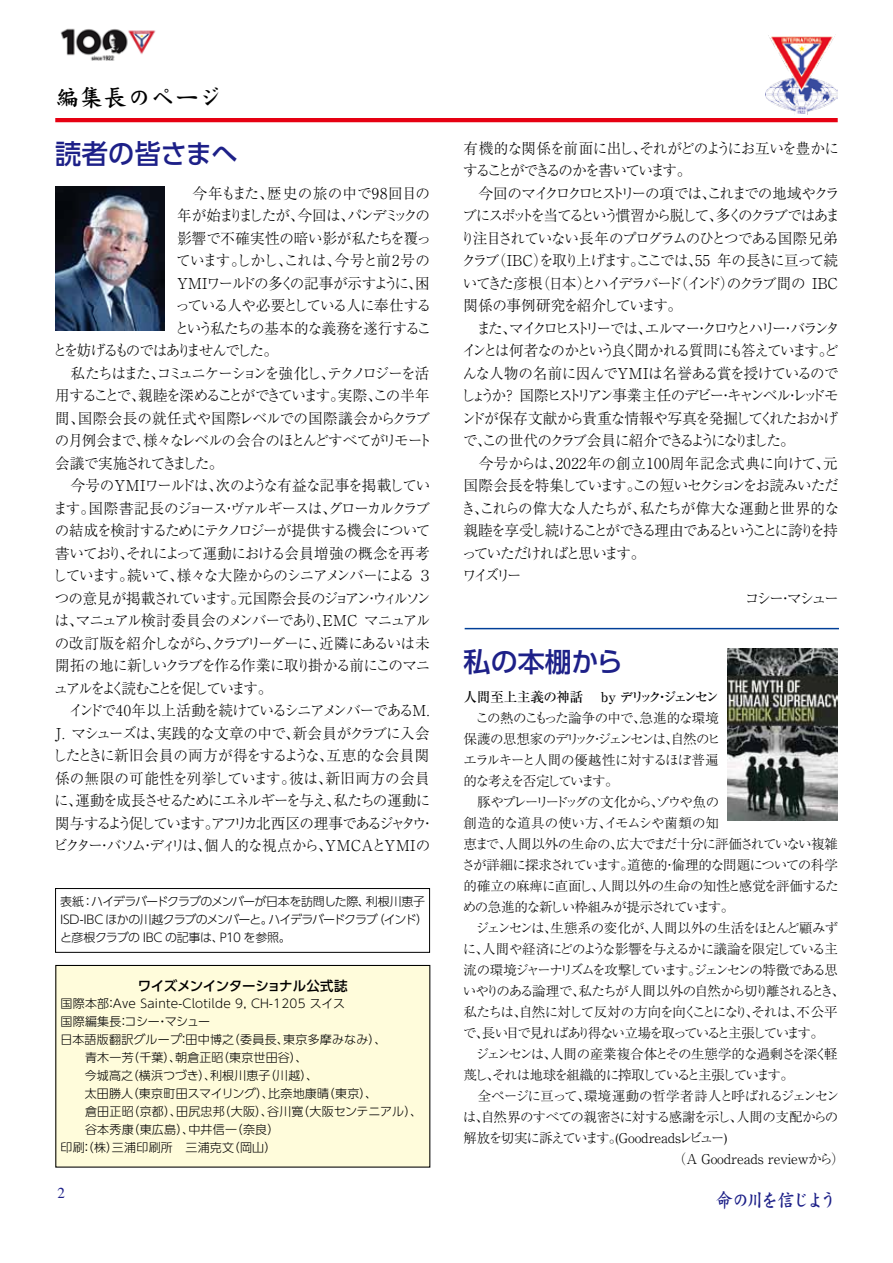
<style>
.page{position:relative;width:893px;height:1263px;background:#fff}
.page>*{position:absolute;margin:0;border:0;box-sizing:border-box;transform-origin:0 0}
.t1{font:500 27px "UD Shin Go Pro";color:#1d2088}
.t2{font:24px "DF Kai Sho Std W7";color:#000}
.t3{font:19.5px "DF Kai Sho Std W7";letter-spacing:-.16em;color:#1d2088;scale:.9 1}
.t4{font:300 15px "Ryumin Pro";letter-spacing:-.09em;color:#000}
.t5{font:300 15px "Ryumin Pro";letter-spacing:-.135em;color:#000}
.t6{font:300 15px "Ryumin Pro";letter-spacing:-.07em;color:#000}
.t7{font:300 15px "Ryumin Pro";letter-spacing:-.145em;color:#000}
.t8{font:300 15px "Ryumin Pro";letter-spacing:-.045em;color:#000}
.t9{font:300 15px "Ryumin Pro";letter-spacing:-.065em;color:#000}
.t10{font:300 15px "Ryumin Pro";letter-spacing:-.04em;color:#000}
.t11{font:300 15px "Ryumin Pro";letter-spacing:-.11em;color:#000}
.t12{font:300 15px "Ryumin Pro";letter-spacing:.01em;color:#000}
.t13{font:300 15px "Ryumin Pro";letter-spacing:-.19em;color:#000}
.t14{font:300 15px "Ryumin Pro";letter-spacing:-.125em;color:#000}
.t15{font:300 15px "Ryumin Pro";letter-spacing:-.16em;color:#000}
.t16{font:300 15px "Ryumin Pro";letter-spacing:-.15em;color:#000}
.t17{font:300 15px "Ryumin Pro";letter-spacing:-.14em;color:#000}
.t18{font:300 15px "Ryumin Pro";letter-spacing:.04em;color:#000}
.t19{font:300 15px "Ryumin Pro";letter-spacing:-.155em;color:#000}
.t20{font:300 15px "Ryumin Pro";letter-spacing:-.05em;color:#000}
.t21{font:300 15px "Ryumin Pro";letter-spacing:-.025em;color:#000}
.t22{font:300 15px "Ryumin Pro";letter-spacing:-.035em;color:#000}
.t23{font:300 15px "Ryumin Pro";color:#000}
.t24{font:300 15px "Ryumin Pro";letter-spacing:-.015em;color:#000}
.t25{font:300 15px "Ryumin Pro";letter-spacing:-.175em;color:#000}
.t26{font:300 15px "Ryumin Pro";letter-spacing:-.06em;color:#000}
.t27{font:300 15px "Ryumin Pro";letter-spacing:-.12em;color:#000}
.t28{font:15px "Times";color:#1d2088}
.t29{font:300 13.5px "Ryumin Pro";letter-spacing:-.08em;color:#000}
.t30{font:300 13.5px "Ryumin Pro";letter-spacing:-.13em;color:#000}
.t31{font:300 13.5px "Ryumin Pro";letter-spacing:-.055em;color:#000}
.t32{font:300 13.5px "Ryumin Pro";letter-spacing:-.12em;color:#000}
.t33{font:300 13.5px "Ryumin Pro";letter-spacing:-.14em;color:#000}
.t34{font:300 13.5px "Ryumin Pro";letter-spacing:-.105em;color:#000}
.t35{font:300 13.5px "Ryumin Pro";letter-spacing:-.03em;color:#000}
.t36{font:300 13.5px "Ryumin Pro";letter-spacing:-.045em;color:#000}
.t37{font:300 13.5px "Ryumin Pro";letter-spacing:-.035em;color:#000}
.t38{font:500 13.5px "Ryumin Pro";letter-spacing:-.04em;color:#000}
.t39{font:300 13.5px "Ryumin Pro";letter-spacing:-.125em;color:#000}
.t40{font:300 13.5px "Ryumin Pro";letter-spacing:-.04em;color:#000}
.t41{font:300 13.5px "Ryumin Pro";color:#000}
.t42{font:300 13.5px "Ryumin Pro";letter-spacing:-.01em;color:#000}
.t43{font:500 13.5px "UD Shin Go Pro";letter-spacing:-.03em;color:#000}
.t44{font:300 12px/18px "UD Shin Go Pro";letter-spacing:.01em;color:#000}
.t45{font:300 12px/18px "UD Shin Go Pro";letter-spacing:-.065em;color:#000}
</style>
<div class="page">
<hr style="left:55px;top:118px;width:783px;height:4px;background:#e60012">
<img style="left:765px;top:34px;width:73px;height:80px">
<img style="left:60px;top:28px;width:96px;height:33px">
<img style="left:55px;top:186px;width:110px;height:144px">
<div style="left:55px;top:888px;width:375px;height:64px;border:1px solid #000"></div>
<img style="left:727px;top:648px;width:111px;height:172px">
<div style="left:56px;top:965px;width:374px;height:202px;background:#fffcdb"></div>
<div style="left:55px;top:965px;width:375px;height:202px;border:1px solid #000"></div>
<hr style="left:465px;top:628px;width:374px;height:1px;background:#003f98">
<h2 class="t2" style="left:55px;top:84px;width:170px">編集長のページ</h2>
<h1 class="t1" style="left:55px;top:132px;width:184px">読者の皆さまへ</h1>
<p class="t12" style="left:177px;top:181px;width:254px">　今年もまた、歴史の旅の中で98回目の</p>
<p class="t7" style="left:177px;top:204px;width:255px">年が始まりましたが、今回は、パンデミックの</p>
<p class="t24" style="left:177px;top:226px;width:256px">影響で不確実性の暗い影が私たちを覆っ</p>
<p class="t10" style="left:176px;top:249px;width:255px">ています。しかし、これは、今号と前2号の</p>
<p class="t4" style="left:177px;top:271px;width:254px">YMIワールドの多くの記事が示すように、困</p>
<p class="t4" style="left:176px;top:294px;width:257px">っている人や必要としている人に奉仕する</p>
<p class="t6" style="left:175px;top:316px;width:258px">という私たちの基本的な義務を遂行するこ</p>
<p class="t11" style="left:53px;top:339px;width:226px">とを妨げるものではありませんでした。</p>
<p class="t5" style="left:55px;top:361px;width:376px">　私たちはまた、コミュニケーションを強化し、テクノロジーを活</p>
<p class="t5" style="left:55px;top:384px;width:376px">用することで、親睦を深めることができています。実際、この半年</p>
<p class="t23" style="left:55px;top:406px;width:376px">間、国際会長の就任式や国際レベルでの国際議会からクラブ</p>
<p class="t9" style="left:55px;top:429px;width:379px">の月例会まで、様々なレベルの会合のほとんどすべてがリモート</p>
<p class="t27" style="left:55px;top:451px;width:169px">会議で実施されてきました。</p>
<p class="t9" style="left:55px;top:474px;width:377px">　今号のYMIワールドは、次のような有益な記事を掲載してい</p>
<p class="t11" style="left:53px;top:496px;width:378px">ます。国際書記長のジョース・ヴァルギースは、グローカルクラブ</p>
<p class="t4" style="left:55px;top:519px;width:377px">の結成を検討するためにテクノロジーが提供する機会について</p>
<p class="t6" style="left:55px;top:541px;width:376px">書いており、それによって運動における会員増強の概念を再考</p>
<p class="t4" style="left:53px;top:564px;width:381px">しています。続いて、様々な大陸からのシニアメンバーによる ３</p>
<p class="t4" style="left:55px;top:586px;width:378px">つの意見が掲載されています。元国際会長のジョアン・ウィルソン</p>
<p class="t6" style="left:55px;top:609px;width:377px">は、マニュアル検討委員会のメンバーであり、EMC マニュアル</p>
<p class="t4" style="left:55px;top:631px;width:376px">の改訂版を紹介しながら、クラブリーダーに、近隣にあるいは未</p>
<p class="t4" style="left:55px;top:654px;width:377px">開拓の地に新しいクラブを作る作業に取り掛かる前にこのマニ</p>
<p class="t25" style="left:54px;top:676px;width:220px">ュアルをよく読むことを促しています。</p>
<p class="t4" style="left:55px;top:699px;width:376px">　インドで40年以上活動を続けているシニアメンバーであるM.</p>
<p class="t20" style="left:55px;top:721px;width:376px">J. マシューズは、実践的な文章の中で、新会員がクラブに入会</p>
<p class="t21" style="left:53px;top:744px;width:378px">したときに新旧会員の両方が得をするような、互恵的な会員関</p>
<p class="t12" style="left:55px;top:766px;width:376px">係の無限の可能性を列挙しています。彼は、新旧両方の会員</p>
<p class="t4" style="left:54px;top:789px;width:378px">に、運動を成長させるためにエネルギーを与え、私たちの運動に</p>
<p class="t15" style="left:55px;top:811px;width:381px">関与するよう促しています。アフリカ北西区の理事であるジャタウ・</p>
<p class="t8" style="left:53px;top:834px;width:379px">ビクター・バソム・ディリは、個人的な視点から、YMCAとYMIの</p>
<p class="t45" style="left:60px;top:892px;width:370px">表紙：ハイデラバードクラブのメンバーが日本を訪問した際、利根川恵子<br>ISD-IBC ほかの川越クラブのメンバーと。ハイデラバードクラブ（インド）と彦根クラブの IBC の記事は、P10 を参照。</p>
<p class="t43" style="left:138px;top:975px;width:211px">ワイズメンインターショナル公式誌</p>
<p class="t44" style="left:60px;top:994px;width:363px">国際本部：Ave Sainte-Clotilde 9, CH-1205 スイス<br>国際編集長：コシー・マシュー<br>日本語版翻訳グループ：田中博之（委員長、東京多摩みなみ）、<br>　　青木一芳（千葉）、朝倉正昭（東京世田谷）、<br>　　今城高之（横浜つづき）、利根川恵子（川越）、<br>　　太田勝人（東京町田スマイリング）、比奈地康晴（東京）、<br>　　倉田正昭（京都）、田尻忠邦（大阪）、谷川寛（大阪センテニアル）、　　谷本秀康（東広島）、中井信一（奈良）<br>印刷：（株）三浦印刷所　三浦克文（岡山）</p>
<p class="t8" style="left:464px;top:136px;width:377px">有機的な関係を前面に出し、それがどのようにお互いを豊かに</p>
<p class="t5" style="left:463px;top:159px;width:230px">することができるのかを書いています。</p>
<p class="t5" style="left:464px;top:181px;width:377px">　今回のマイクロクロヒストリーの項では、これまでの地域やクラ</p>
<p class="t16" style="left:462px;top:204px;width:379px">ブにスポットを当てるという慣習から脱して、多くのクラブではあま</p>
<p class="t4" style="left:461px;top:226px;width:379px">り注目されていない長年のプログラムのひとつである国際兄弟</p>
<p class="t4" style="left:462px;top:249px;width:378px">クラブ（IBC）を取り上げます。ここでは、55 年の長きに亘って続</p>
<p class="t14" style="left:463px;top:271px;width:376px">いてきた彦根（日本）とハイデラバード（インド）のクラブ間の IBC</p>
<p class="t26" style="left:464px;top:294px;width:220px">関係の事例研究を紹介しています。</p>
<p class="t13" style="left:464px;top:316px;width:378px">　また、マイクロヒストリーでは、エルマー・クロウとハリー・バランタ</p>
<p class="t17" style="left:462px;top:339px;width:378px">インとは何者なのかという良く聞かれる質問にも答えています。ど</p>
<p class="t10" style="left:463px;top:361px;width:377px">んな人物の名前に因んでYMIは名誉ある賞を授けているので</p>
<p class="t7" style="left:461px;top:384px;width:379px">しょうか？ 国際ヒストリアン事業主任のデビー・キャンベル・レッドモ</p>
<p class="t6" style="left:462px;top:406px;width:378px">ンドが保存文献から貴重な情報や写真を発掘してくれたおかげ</p>
<p class="t7" style="left:463px;top:429px;width:333px">で、この世代のクラブ会員に紹介できるようになりました。</p>
<p class="t18" style="left:464px;top:451px;width:376px">　今号からは、2022年の創立100周年記念式典に向けて、元</p>
<p class="t4" style="left:464px;top:474px;width:377px">国際会長を特集しています。この短いセクションをお読みいただ</p>
<p class="t22" style="left:461px;top:496px;width:380px">き、これらの偉大な人たちが、私たちが偉大な運動と世界的な</p>
<p class="t19" style="left:464px;top:519px;width:376px">親睦を享受し続けることができる理由であるということに誇りを持</p>
<p class="t4" style="left:462px;top:541px;width:185px">っていただければと思います。</p>
<p class="t4" style="left:462px;top:564px;width:61px">ワイズリー</p>
<p class="t4" style="left:745px;top:586px;width:96px">コシー・マシュー</p>
<h1 class="t1" style="left:464px;top:640px;width:161px">私の本棚から</h1>
<p class="t38" style="left:464px;top:686px;width:257px">人間至上主義の神話　 by デリック・ジェンセン</p>
<p class="t31" style="left:464px;top:707px;width:257px">　この熱のこもった論争の中で、急進的な環境</p>
<p class="t30" style="left:464px;top:728px;width:258px">保護の思想家のデリック・ジェンセンは、自然のヒ</p>
<p class="t40" style="left:463px;top:749px;width:257px">エラルキーと人間の優越性に対するほぼ普遍</p>
<p class="t32" style="left:464px;top:770px;width:156px">的な考えを否定しています。</p>
<p class="t39" style="left:464px;top:791px;width:257px">　豚やプレーリードッグの文化から、ゾウや魚の</p>
<p class="t41" style="left:464px;top:812px;width:257px">創造的な道具の使い方、イモムシや菌類の知</p>
<p class="t31" style="left:464px;top:833px;width:376px">恵まで、人間以外の生命の、広大でまだ十分に評価されていない複雑</p>
<p class="t29" style="left:462px;top:854px;width:378px">さが詳細に探求されています。道徳的・倫理的な問題についての科学</p>
<p class="t36" style="left:464px;top:875px;width:377px">的確立の麻痺に直面し、人間以外の生命の知性と感覚を評価するた</p>
<p class="t29" style="left:463px;top:896px;width:273px">めの急進的な新しい枠組みが提示されています。</p>
<p class="t35" style="left:464px;top:917px;width:376px">　ジェンセンは、生態系の変化が、人間以外の生活をほとんど顧みず</p>
<p class="t29" style="left:463px;top:938px;width:377px">に、人間や経済にどのような影響を与えるかに議論を限定している主</p>
<p class="t33" style="left:464px;top:959px;width:376px">流の環境ジャーナリズムを攻撃しています。ジェンセンの特徴である思</p>
<p class="t34" style="left:463px;top:980px;width:383px">いやりのある論理で、私たちが人間以外の自然から切り離されるとき、</p>
<p class="t29" style="left:464px;top:1001px;width:376px">私たちは、自然に対して反対の方向を向くことになり、それは、不公平</p>
<p class="t30" style="left:463px;top:1022px;width:362px">で、長い目で見ればあり得ない立場を取っていると主張しています。</p>
<p class="t29" style="left:464px;top:1043px;width:376px">　ジェンセンは、人間の産業複合体とその生態学的な過剰さを深く軽</p>
<p class="t32" style="left:464px;top:1064px;width:332px">蔑し、それは地球を組織的に搾取していると主張しています。</p>
<p class="t37" style="left:464px;top:1085px;width:377px">　全ページに亘って、環境運動の哲学者詩人と呼ばれるジェンセン</p>
<p class="t29" style="left:463px;top:1106px;width:377px">は、自然界のすべての親密さに対する感謝を示し、人間の支配からの</p>
<p class="t29" style="left:464px;top:1127px;width:265px">解放を切実に訴えています。(Goodreadsレビュー)</p>
<p class="t42" style="left:673px;top:1148px;width:173px">（A Goodreads reviewから）</p>
<p class="t28" style="left:57px;top:1179px;width:9px">2</p>
<h3 class="t3" style="left:715px;top:1190px;width:136px">命の川を信じよう</h3>
</div>
